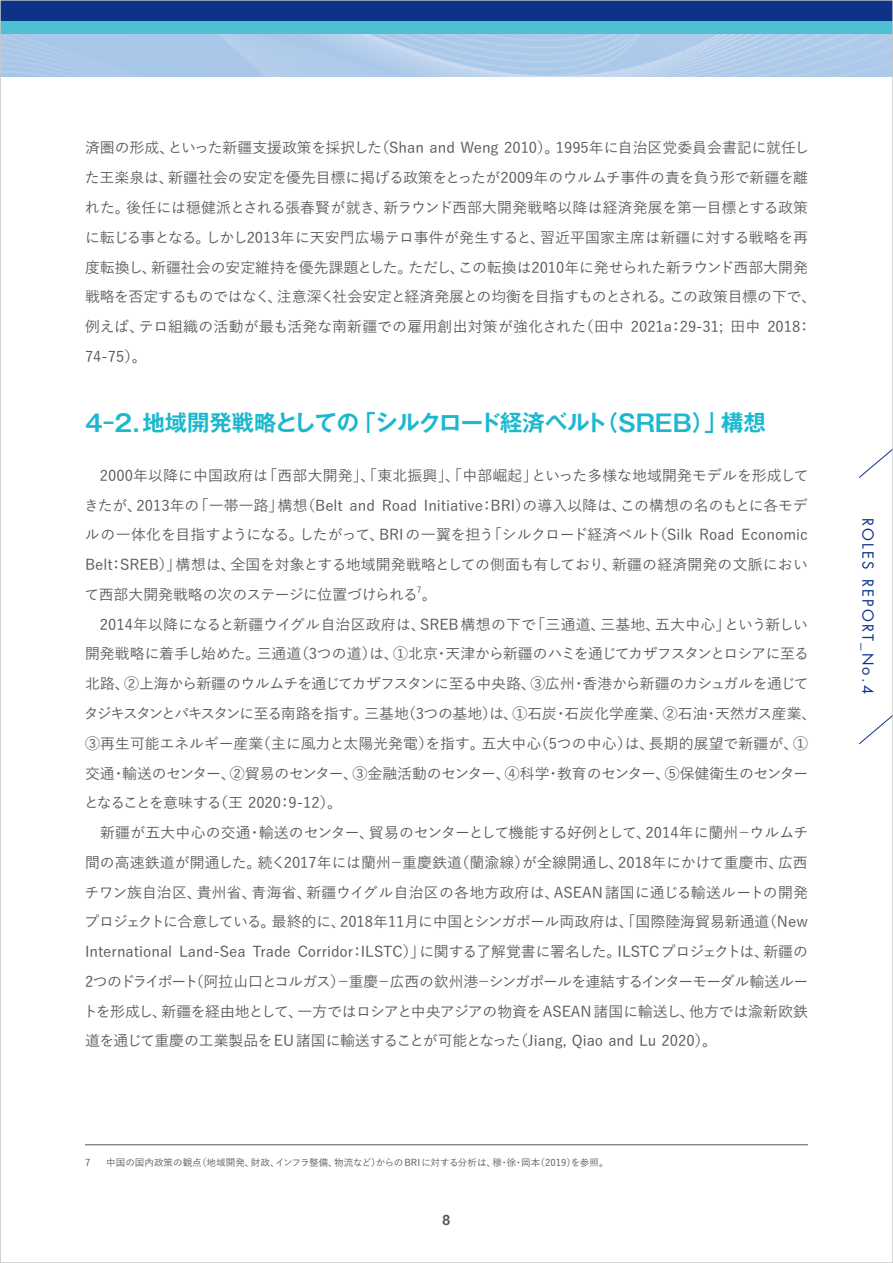
<style>
.page{position:relative;width:893px;height:1263px;background:#fff}
.page>*{position:absolute;margin:0;border:0;box-sizing:border-box;transform-origin:0 0}
.t1{font:700 22.35px "Gothic MB101 Pro De";letter-spacing:-.005em;color:#1bb8ce}
.t2{font:14.85px/29.7px "Yu Gothic Std M";color:#595757}
.t3{font:14.85px "Futura Std";letter-spacing:.15em;color:#0c3388}
.t4{font:13.8px "Midashi Go Pr 5 MB31";color:#595757}
.t5{font:9.6px "Yu Gothic Std M";color:#595757}
.t6{font:8.7px "Yu Gothic Std M";color:#595757}
.s1{font-size:23.4px}
</style>
<div class="page">
<img style="left:2px;top:34px;width:889px;height:43px">
<div style="left:0;top:0;width:893px;height:21px;background:#0c3388"></div>
<div style="left:0;top:21px;width:893px;height:13px;background:#4fbfd3"></div>
<svg style="left:859px;top:450px;width:32px;height:28px"></svg>
<svg style="left:859px;top:716px;width:32px;height:29px"></svg>
<hr style="left:85px;top:1144px;width:723px;height:1px;background:#595757">
<p class="t2" style="left:85px;top:132px;width:733px">済圏の形成、といった新疆支援政策を採択した（Shan and Weng 2010）。1995年に自治区党委員会書記に就任した王楽泉は、新疆社会の安定を優先目標に掲げる政策をとったが2009年のウルムチ事件の責を負う形で新疆を離れた。後任には穏健派とされる張春賢が就き、新ラウンド西部大開発戦略以降は経済発展を第一目標とする政策に転じる事となる。しかし2013年に天安門広場テロ事件が発生すると、習近平国家主席は新疆に対する戦略を再度転換し、新疆社会の安定維持を優先課題とした。ただし、この転換は2010年に発せられた新ラウンド西部大開発戦略を否定するものではなく、注意深く社会安定と経済発展との均衡を目指すものとされる。この政策目標の下で、例えば、テロ組織の活動が最も活発な南新疆での雇用創出対策が強化された（田中 2021a：29-31; 田中 2018：74-75）。</p>
<h1 class="t1" style="left:85px;top:403px;width:682px"><span class="s1">4-2.</span>地域開発戦略としての「シルクロード経済ベルト（<span class="s1">SREB</span>）」構想</h1>
<p class="t2" style="left:84px;top:460px;width:726px;text-align:justify">　2000年以降に中国政府は「西部大開発」、「東北振興」、「中部崛起」といった多様な地域開発モデルを形成してきたが、2013年の「一帯一路」構想（Belt and Road Initiative：BRI）の導入以降は、この構想の名のもとに各モデルの一体化を目指すようになる。したがって、BRIの一翼を担う「シルクロード経済ベルト（Silk Road Economic Belt：SREB）」構想は、全国を対象とする地域開発戦略としての側面も有しており、新疆の経済開発の文脈において西部大開発戦略の次のステージに位置づけられる。</p>
<p class="t6" style="left:417px;top:583px;width:6px">7</p>
<p class="t2" style="left:83px;top:608px;width:734px">　2014年以降になると新疆ウイグル自治区政府は、SREB構想の下で「三通道、三基地、五大中心」という新しい開発戦略に着手し始めた。三通道（3つの道）は、①北京・天津から新疆のハミを通じてカザフスタンとロシアに至る北路、②上海から新疆のウルムチを通じてカザフスタンに至る中央路、③広州・香港から新疆のカシュガルを通じてタジキスタンとパキスタンに至る南路を指す。三基地（3つの基地）は、①石炭・石炭化学産業、②石油・天然ガス産業、③再生可能エネルギー産業（主に風力と太陽光発電）を指す。五大中心（5つの中心）は、長期的展望で新疆が、①交通・輸送のセンター、②貿易のセンター、③金融活動のセンター、④科学・教育のセンター、⑤保健衛生のセンターとなることを意味する（王 2020：9-12）。<br>　新疆が五大中心の交通・輸送のセンター、貿易のセンターとして機能する好例として、2014年に蘭州− ウルムチ間の高速鉄道が開通した。続く2017年には蘭州−重慶鉄道（蘭渝線）が全線開通し、2018年にかけて重慶市、広西チワン族自治区、貴州省、青海省、新疆ウイグル自治区の各地方政府は、ASEAN諸国に通じる輸送ルートの開発プロジェクトに合意している。最終的に、2018年11月に中国とシンガポール両政府は、「国際陸海貿易新通道（New International Land-Sea Trade Corridor：ILSTC）」に関する了解覚書に署名した。ILSTCプロジェクトは、新疆の2つのドライポート（阿拉山口とコルガス）−重慶−広西の欽州港− シンガポールを連結するインターモーダル輸送ルートを形成し、新疆を経由地として、一方ではロシアと中央アジアの物資をASEAN諸国に輸送し、他方では渝新欧鉄道を通じて重慶の工業製品をEU諸国に輸送することが可能となった（Jiang, Qiao and Lu 2020）。</p>
<p class="t5" style="left:85px;top:1156px;width:7px">7</p>
<p class="t5" style="left:106px;top:1156px;width:504px">中国の国内政策の観点（地域開発、財政、インフラ整備、物流など）からのBRIに対する分析は、穆・徐・岡本（2019）を参照。</p>
<p class="t4" style="left:443px;top:1208px;width:9px">8</p>
<p class="t3" style="left:877px;top:518px;width:178px;rotate:90deg">ROLES REPORT_No.4</p>
</div>
